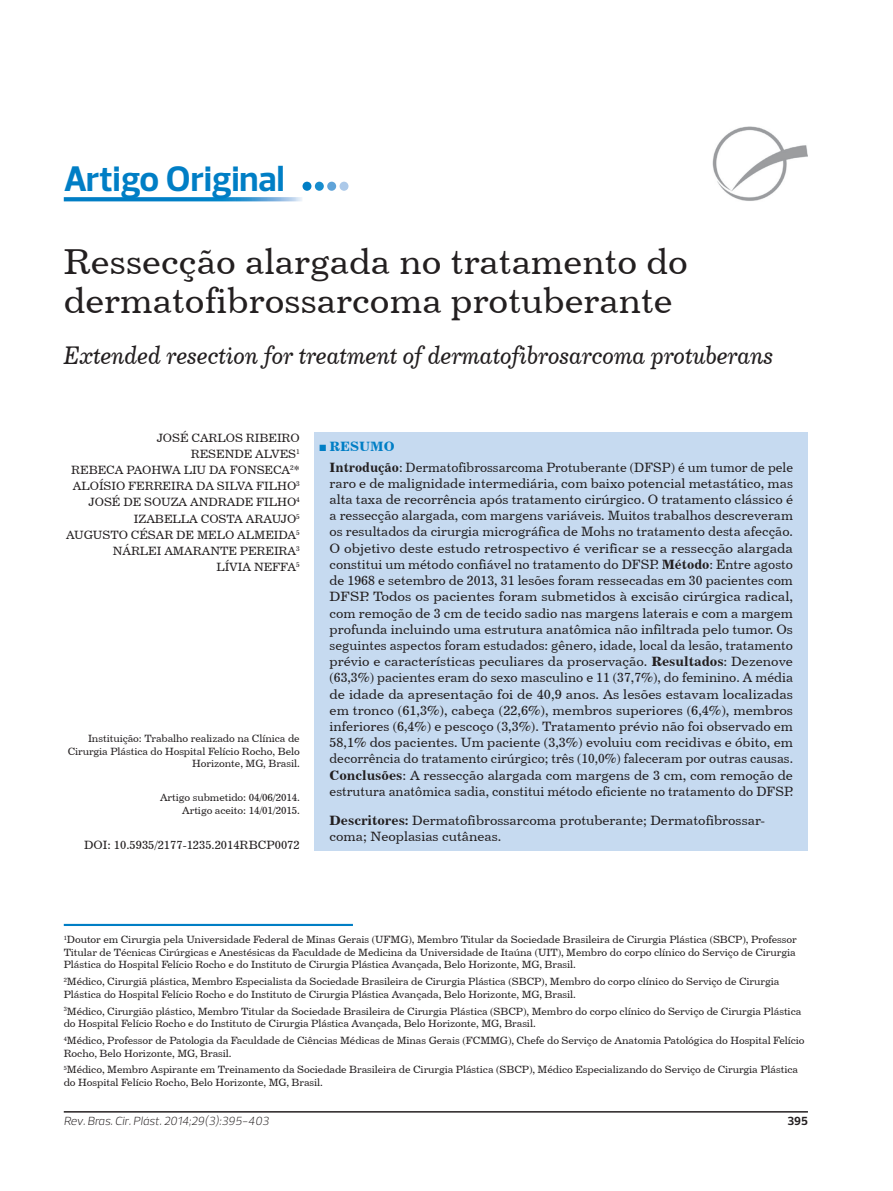
<style>
.page{position:relative;width:893px;height:1191px;background:#fff}
.page>*{position:absolute;margin:0;border:0;box-sizing:border-box;transform-origin:0 0}
.t1{font:36px/39px "Century 731 BT Roman A";color:#231f20}
.t2{font:700 36px "Prelo";color:#007ec5}
.t3{font:25.5px "Century 731 BT Italic A";letter-spacing:-.01em;color:#231f20;scale:.9 1}
.t4{font:13.5px/16.2px "Century 731 BT Roman A";color:#231f20;text-align:justify;scale:.96 1}
.t5{font:13.5px/16.2px "Century 731 BT Roman A";color:#231f20}
.t6{font:13.5px "Century 731 BT Bold A";color:#007ec5}
.t7{font:12px/16.2px "Century 731 BT Roman A";letter-spacing:-.01em;color:#231f20;text-align:right}
.t8{font:italic 300 12px "Prelo";color:#231f20}
.t9{font:700 12px "Prelo";color:#231f20}
.t10{font:10.5px/12.6px "Century 731 BT Roman A";letter-spacing:-.01em;color:#231f20}
.s1{font-family:"Times New Roman";font-weight:700}
.s2{font-family:"Century 731 BT Bold A"}
</style>
<div class="page">
<img style="left:712px;top:127px;width:96px;height:74px">
<hr style="left:64px;top:1111px;width:744px;height:1px;background:#231f20">
<svg style="left:64px;top:197px;width:238px;height:4px"></svg>
<div style="left:302px;top:182px;width:9px;height:9px;background:#007ec5;border-radius:50%"></div>
<div style="left:327px;top:182px;width:9px;height:9px;background:#60a3d8;border-radius:50%"></div>
<div style="left:315px;top:182px;width:9px;height:9px;background:#178dce;border-radius:50%"></div>
<div style="left:340px;top:182px;width:8px;height:9px;background:#acc9e9;border-radius:50%"></div>
<div style="left:315px;top:432px;width:493px;height:419px;background:#c6daf0"></div>
<hr style="left:64px;top:924px;width:289px;height:2px;background:#007ec5">
<h1 class="t2" style="left:64px;top:157px;width:222px">Artigo Original</h1>
<h1 class="t1" style="left:64px;top:241px;width:626px">Ressecção alargada no tratamento do dermatofibrossarcoma protuberante</h1>
<h2 class="t3" style="left:64px;top:339px;width:790px">Extended resection for treatment of dermatofibrosarcoma protuberans</h2>
<p class="t7" style="left:66px;top:429px;width:235px">JOSÉ CARLOS RIBEIRO<br>RESENDE ALVES<sup>1<br></sup>REBECA PAOHWA LIU DA FONSECA<sup>2</sup>*<br>ALOÍSIO FERREIRA DA SILVA FILHO<sup>3<br></sup>JOSÉ DE SOUZA ANDRADE FILHO<sup>4<br></sup>IZABELLA COSTA ARAUJO<sup>5<br></sup>AUGUSTO CÉSAR DE MELO ALMEIDA<sup>5<br></sup>NÁRLEI AMARANTE PEREIRA<sup>3<br></sup>LÍVIA NEFFA<sup>5</sup></p>
<p class="t10" style="left:68px;top:732px;width:234px;text-align:right">Instituição: Trabalho realizado na Clínica de<br>Cirurgia Plástica do Hospital Felício Rocho, Belo<br>Horizonte, MG, Brasil.</p>
<p class="t10" style="left:160px;top:791px;width:141px;text-align:right">Artigo submetido: 04/06/2014.<br>Artigo aceito: 14/01/2015.</p>
<p class="t7" style="left:84px;top:837px;width:217px">DOI: 10.5935/2177-1235.2014RBCP0072</p>
<p class="t6" style="left:319px;top:438px;width:77px"><span class="s1">■</span> RESUMO</p>
<p class="t4" style="left:330px;top:458px;width:484px"><span class="s2">Introdução</span>: Dermatofibrossarcoma Protuberante (DFSP) é um tumor de pele raro e de malignidade intermediária, com baixo potencial metastático, mas alta taxa de recorrência após tratamento cirúrgico. O tratamento clássico é a ressecção alargada, com margens variáveis. Muitos trabalhos descreveram os resultados da cirurgia micrográfica de Mohs no tratamento desta afecção.<br>O objetivo deste estudo retrospectivo é verificar se a ressecção alargada constitui um método confiável no tratamento do DFSP. <span class="s2">Método</span>: Entre agosto de 1968 e setembro de 2013, 31 lesões foram ressecadas em 30 pacientes com DFSP. Todos os pacientes foram submetidos à excisão cirúrgica radical, com remoção de 3 cm de tecido sadio nas margens laterais e com a margem profunda incluindo uma estrutura anatômica não infiltrada pelo tumor. Os seguintes aspectos foram estudados: gênero, idade, local da lesão, tratamento prévio e características peculiares da proservação. <span class="s2">Resultados</span>: Dezenove (63,3%) pacientes eram do sexo masculino e 11 (37,7%), do feminino. A média de idade da apresentação foi de 40,9 anos. As lesões estavam localizadas em tronco (61,3%), cabeça (22,6%), membros superiores (6,4%), membros inferiores (6,4%) e pescoço (3,3%). Tratamento prévio não foi observado em 58,1% dos pacientes. Um paciente (3,3%) evoluiu com recidivas e óbito, em decorrência do tratamento cirúrgico; três (10,0%) faleceram por outras causas.<br><span class="s2">Conclusões</span>: A ressecção alargada com margens de 3 cm, com remoção de estrutura anatômica sadia, constitui método eficiente no tratamento do DFSP.</p>
<p class="t5" style="left:330px;top:811px;width:437px"><span class="s2">Descritores:</span> Dermatofibrossarcoma protuberante; Dermatofibrossar&shy;coma; Neoplasias cutâneas.</p>
<p class="t10" style="left:64px;top:933px;width:734px;text-align:justify"><sup>1</sup>Doutor em Cirurgia pela Universidade Federal de Minas Gerais (UFMG), Membro Titular da Sociedade Brasileira de Cirurgia Plástica (SBCP), Professor Titular de Técnicas Cirúrgicas e Anestésicas da Faculdade de Medicina da Universidade de Itaúna (UIT), Membro do corpo clínico do Serviço de Cirurgia Plástica do Hospital Felício Rocho e do Instituto de Cirurgia Plástica Avançada, Belo Horizonte, MG, Brasil.</p>
<p class="t10" style="left:64px;top:975px;width:717px"><sup>2</sup>Médico, Cirurgiã plástica, Membro Especialista da Sociedade Brasileira de Cirurgia Plástica (SBCP), Membro do corpo clínico do Serviço de Cirurgia<br>Plástica do Hospital Felício Rocho e do Instituto de Cirurgia Plástica Avançada, Belo Horizonte, MG, Brasil.</p>
<p class="t10" style="left:64px;top:1004px;width:739px"><sup>3</sup>Médico, Cirurgião plástico, Membro Titular da Sociedade Brasileira de Cirurgia Plástica (SBCP), Membro do corpo clínico do Serviço de Cirurgia Plástica do Hospital Felício Rocho e do Instituto de Cirurgia Plástica Avançada, Belo Horizonte, MG, Brasil.</p>
<p class="t10" style="left:64px;top:1034px;width:742px"><sup>4</sup>Médico, Professor de Patologia da Faculdade de Ciências Médicas de Minas Gerais (FCMMG), Chefe do Serviço de Anatomia Patológica do Hospital Felício<br>Rocho, Belo Horizonte, MG, Brasil.</p>
<p class="t10" style="left:64px;top:1063px;width:736px"><sup>5</sup>Médico, Membro Aspirante em Treinamento da Sociedade Brasileira de Cirurgia Plástica (SBCP), Médico Especializando do Serviço de Cirurgia Plástica do Hospital Felício Rocho, Belo Horizonte, MG, Brasil.</p>
<p class="t8" style="left:64px;top:1114px;width:207px">Rev. Bras. Cir. Plást. 2014;29(3):395-403</p>
<p class="t9" style="left:787px;top:1114px;width:22px">395</p>
</div>
